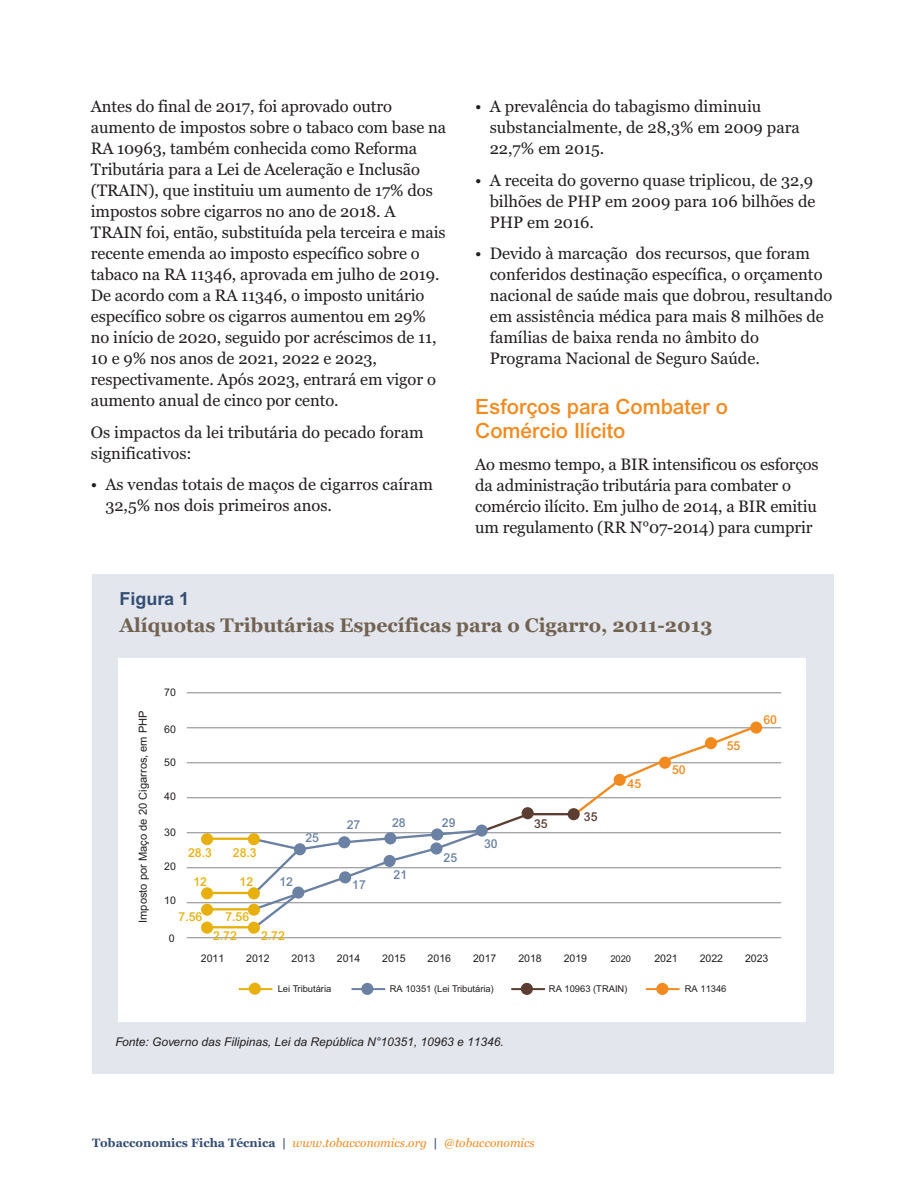
<style>
.page{position:relative;width:918px;height:1188px;background:#fff}
.page>*{position:absolute;margin:0;border:0;box-sizing:border-box;transform-origin:0 0}
.t1{font:500 21px/24px "Arial";color:#f28a20}
.t2{font:700 19.5px "Georgia";color:#716252}
.t3{font:700 18px "Arial";color:#344d73}
.t4{font:16.5px/21px "Georgia";letter-spacing:-.005em;color:#231f20}
.t5{font:500 12.3px/20px "Arial";color:#e7b00d}
.t6{font:500 12.3px "Arial";color:#6a81a3}
.t7{font:500 12.3px "Arial";color:#f28a20}
.t8{font:500 12.3px "Arial";color:#5b3d32}
.t9{font:italic 12px "Georgia";color:#f28a20}
.t10{font:italic 12px "Arial";color:#231f20}
.t11{font:11.1px "Arial";color:#231f20}
.t12{font:10.5px "Arial";color:#231f20}
.t13{font:9.3px "Arial";color:#231f20}
.s1{font-weight:700;font-style:normal;color:#344d73}
</style>
<div class="page">
<div style="left:92px;top:574px;width:742px;height:500px;background:#e3e6ed"></div>
<div style="left:119px;top:658px;width:687px;height:364px;background:#fff"></div>
<hr style="left:187px;top:692px;width:594px;height:1px;background:#939598">
<hr style="left:187px;top:727px;width:594px;height:1px;background:#939598">
<hr style="left:187px;top:762px;width:594px;height:1px;background:#939598">
<hr style="left:187px;top:797px;width:594px;height:1px;background:#939598">
<hr style="left:187px;top:832px;width:594px;height:1px;background:#939598">
<hr style="left:187px;top:867px;width:594px;height:1px;background:#939598">
<hr style="left:187px;top:902px;width:594px;height:1px;background:#939598">
<hr style="left:187px;top:937px;width:594px;height:1px;background:#939598">
<div style="left:750px;top:722px;width:12px;height:12px;background:#f28a20;border-radius:50%"></div>
<div style="left:201px;top:833px;width:12px;height:12px;background:#e7b00d;border-radius:50%"></div>
<div style="left:521px;top:983px;width:12px;height:12px;background:#5b3d32;border-radius:50%"></div>
<div style="left:361px;top:983px;width:12px;height:12px;background:#6a81a3;border-radius:50%"></div>
<div style="left:249px;top:983px;width:12px;height:12px;background:#e7b00d;border-radius:50%"></div>
<div style="left:656px;top:983px;width:12px;height:12px;background:#f28a20;border-radius:50%"></div>
<svg style="left:251px;top:723px;width:509px;height:208px"></svg>
<hr style="left:207px;top:838px;width:46px;height:2px;background:#e7b00d">
<hr style="left:239px;top:988px;width:33px;height:2px;background:#e7b00d">
<hr style="left:352px;top:988px;width:33px;height:2px;background:#6a81a3">
<hr style="left:511px;top:988px;width:34px;height:2px;background:#5b3d32">
<hr style="left:646px;top:988px;width:34px;height:2px;background:#f28a20">
<div style="left:201px;top:887px;width:12px;height:12px;background:#e7b00d;border-radius:50%"></div>
<div style="left:248px;top:887px;width:12px;height:12px;background:#e7b00d;border-radius:50%"></div>
<hr style="left:207px;top:892px;width:46px;height:2px;background:#e7b00d">
<div style="left:201px;top:904px;width:12px;height:12px;background:#e7b00d;border-radius:50%"></div>
<div style="left:248px;top:904px;width:12px;height:12px;background:#e7b00d;border-radius:50%"></div>
<hr style="left:207px;top:908px;width:46px;height:3px;background:#e7b00d">
<div style="left:201px;top:922px;width:12px;height:12px;background:#e7b00d;border-radius:50%"></div>
<div style="left:248px;top:922px;width:12px;height:12px;background:#e7b00d;border-radius:50%"></div>
<hr style="left:207px;top:926px;width:46px;height:2px;background:#e7b00d">
<div style="left:248px;top:833px;width:12px;height:12px;background:#e7b00d;border-radius:50%"></div>
<p class="t4" style="left:91px;top:96px;width:357px">Antes do final de 2017, foi aprovado outro aumento de impostos sobre o tabaco com base na RA 10963, também conhecida como Reforma Tributária para a Lei de Aceleração e Inclusão (TRAIN), que instituiu um aumento de 17% dos impostos sobre cigarros no ano de 2018. A TRAIN foi, então, substituída pela terceira e mais recente emenda ao imposto específico sobre o tabaco na RA 11346, aprovada em julho de 2019.<br>De acordo com a RA 11346, o imposto unitário específico sobre os cigarros aumentou em 29% no início de 2020, seguido por acréscimos de 11, 10 e 9% nos anos de 2021, 2022 e 2023, respectivamente. Após 2023, entrará em vigor o aumento anual de cinco por cento.</p>
<p class="t4" style="left:91px;top:421px;width:334px">Os impactos da lei tributária do pecado foram significativos:</p>
<p class="t4" style="left:105px;top:474px;width:329px;text-indent:-14px">• As vendas totais de maços de cigarros caíram<br>32,5% nos dois primeiros anos.</p>
<p class="t4" style="left:490px;top:96px;width:312px;text-indent:-14px">• A prevalência do tabagismo diminuiu substancialmente, de 28,3% em 2009 para<br>22,7% em 2015.</p>
<p class="t4" style="left:490px;top:169px;width:327px;text-indent:-14px">• A receita do governo quase triplicou, de 32,9 bilhões de PHP em 2009 para 106 bilhões de<br>PHP em 2016.</p>
<p class="t4" style="left:490px;top:243px;width:344px;text-indent:-14px">• Devido à marcação dos recursos, que foram conferidos destinação específica, o orçamento nacional de saúde mais que dobrou, resultando em assistência médica para mais 8 milhões de famílias de baixa renda no âmbito do Programa Nacional de Seguro Saúde.</p>
<p class="t1" style="left:475px;top:397px;width:254px">Esforços para Combater o<br>Comércio Ilícito</p>
<p class="t4" style="left:475px;top:454px;width:345px">Ao mesmo tempo, a BIR intensificou os esforços da administração tributária para combater o comércio ilícito. Em julho de 2014, a BIR emitiu um regulamento (RR N°07-2014) para cumprir</p>
<p class="t3" style="left:119px;top:593px;width:71px">Figura 1</p>
<p class="t2" style="left:119px;top:614px;width:595px">Alíquotas Tributárias Específicas para o Cigarro, 2011-2013</p>
<p class="t12" style="left:164px;top:689px;width:13px">70</p>
<p class="t11" style="left:139px;top:923px;width:214px;rotate:-90deg">Imposto por Maço de 20 Cigarros, em PHP</p>
<p class="t7" style="left:763px;top:715px;width:15px">60</p>
<p class="t12" style="left:164px;top:725px;width:13px">60</p>
<p class="t12" style="left:164px;top:758px;width:13px">50</p>
<p class="t12" style="left:164px;top:793px;width:13px">40</p>
<p class="t12" style="left:164px;top:829px;width:13px">30</p>
<p class="t12" style="left:164px;top:863px;width:13px">20</p>
<p class="t12" style="left:164px;top:896px;width:13px">10</p>
<p class="t7" style="left:727px;top:741px;width:15px">55</p>
<p class="t7" style="left:672px;top:766px;width:15px">50</p>
<p class="t7" style="left:628px;top:780px;width:15px">45</p>
<p class="t8" style="left:584px;top:812px;width:15px">35</p>
<p class="t6" style="left:347px;top:820px;width:15px">27</p>
<p class="t6" style="left:392px;top:819px;width:15px">28</p>
<p class="t6" style="left:442px;top:818px;width:15px">29</p>
<p class="t8" style="left:534px;top:819px;width:15px">35</p>
<p class="t6" style="left:305px;top:833px;width:15px">25</p>
<p class="t6" style="left:484px;top:840px;width:15px">30</p>
<p class="t5" style="left:188px;top:844px;width:25px">28.3</p>
<p class="t5" style="left:233px;top:844px;width:25px">28.3</p>
<p class="t5" style="left:193px;top:873px;width:15px">12</p>
<p class="t5" style="left:240px;top:873px;width:15px">12</p>
<p class="t5" style="left:179px;top:907px;width:25px">7.56</p>
<p class="t5" style="left:213px;top:907px;width:38px;text-indent:12px">7.56<br>2.72</p>
<p class="t6" style="left:444px;top:853px;width:15px">25</p>
<p class="t6" style="left:394px;top:870px;width:15px">21</p>
<p class="t6" style="left:279px;top:877px;width:15px">12</p>
<p class="t6" style="left:352px;top:880px;width:15px">17</p>
<p class="t5" style="left:261px;top:927px;width:25px">2.72</p>
<p class="t12" style="left:169px;top:935px;width:7px">0</p>
<p class="t12" style="left:201px;top:954px;width:25px">2011</p>
<p class="t12" style="left:246px;top:954px;width:25px">2012</p>
<p class="t12" style="left:292px;top:954px;width:25px">2013</p>
<p class="t12" style="left:337px;top:954px;width:25px">2014</p>
<p class="t12" style="left:382px;top:954px;width:25px">2015</p>
<p class="t12" style="left:428px;top:954px;width:25px">2016</p>
<p class="t13" style="left:278px;top:986px;width:55px">Lei Tributária</p>
<p class="t13" style="left:390px;top:986px;width:106px">RA 10351 (Lei Tributária)</p>
<p class="t13" style="left:549px;top:986px;width:80px">RA 10963 (TRAIN)</p>
<p class="t13" style="left:685px;top:986px;width:43px">RA 11346</p>
<p class="t12" style="left:473px;top:954px;width:25px">2017</p>
<p class="t12" style="left:518px;top:954px;width:25px">2018</p>
<p class="t12" style="left:564px;top:954px;width:25px">2019</p>
<p class="t13" style="left:610px;top:955px;width:22px">2020</p>
<p class="t12" style="left:654px;top:954px;width:25px">2021</p>
<p class="t12" style="left:700px;top:954px;width:25px">2022</p>
<p class="t12" style="left:745px;top:954px;width:25px">2023</p>
<p class="t10" style="left:116px;top:1038px;width:390px">Fonte: Governo das Filipinas, Lei da República N°10351, 10963 e 11346.</p>
<p class="t9" style="left:92px;top:1135px;width:444px"><span class="s1">Tobacconomics Ficha Técnica |</span> www.tobacconomics.org <span class="s1">|</span> @tobacconomics</p>
</div>
